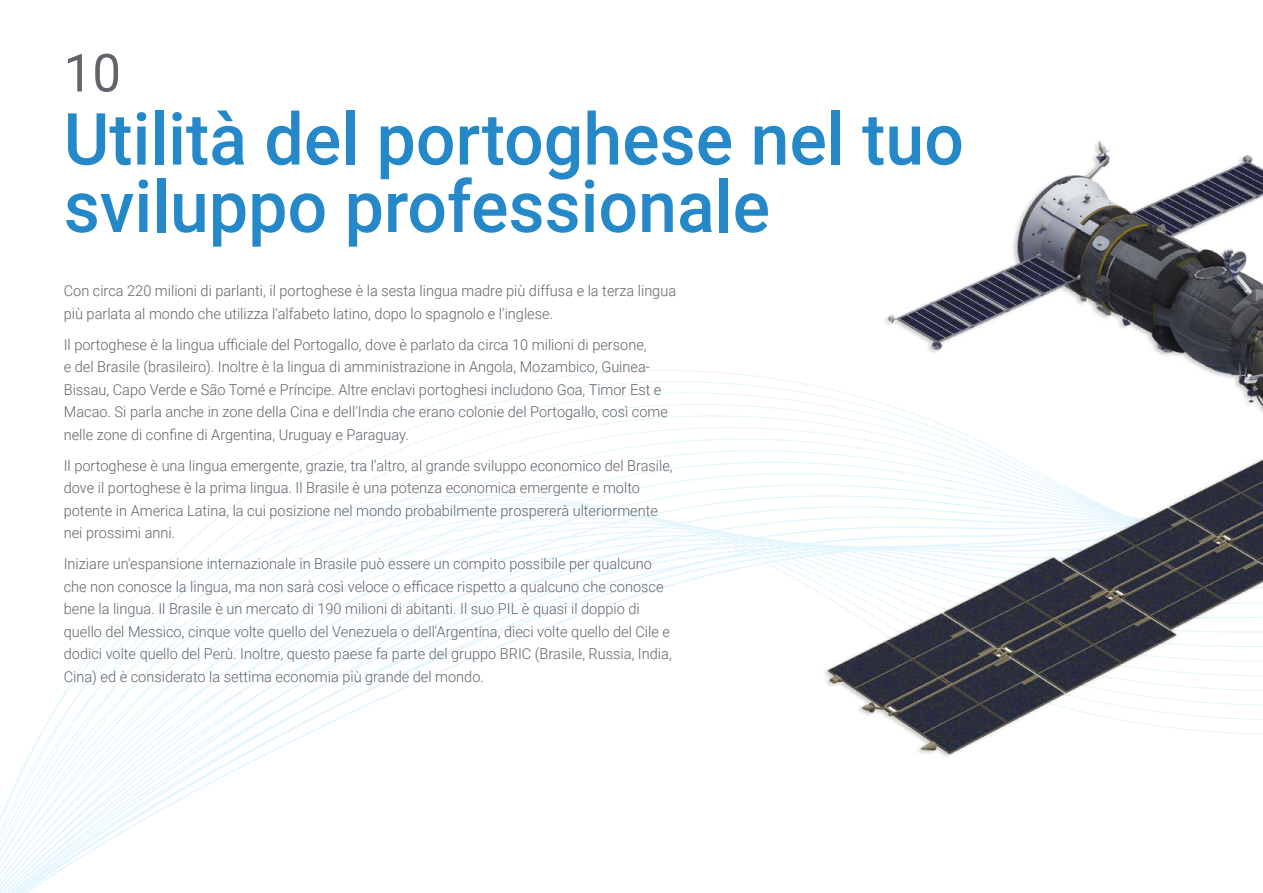
<style>
.page{position:relative;width:1263px;height:893px;background:#fff}
.page>*{position:absolute;margin:0;border:0;box-sizing:border-box;transform-origin:0 0}
.t1{font:500 72px/67.5px "Roboto";color:#2488c9}
.t2{font:52.5px "Roboto";color:#61646a}
.t3{font:300 15px/22.5px "Roboto";color:#61646a}
</style>
<div class="page">
<svg style="left:0;top:370px;width:809px;height:523px"></svg>
<img style="left:809px;top:141px;width:454px;height:616px">
<h2 class="t2" style="left:64px;top:36px;width:59px">10</h2>
<h1 class="t1" style="left:64px;top:103px;width:902px">Utilità del portoghese nel tuo sviluppo professionale</h1>
<p class="t3" style="left:64px;top:279px;width:614px">Con circa 220 milioni di parlanti, il portoghese è la sesta lingua madre più diffusa e la terza lingua più parlata al mondo che utilizza l'alfabeto latino, dopo lo spagnolo e l'inglese.</p>
<p class="t3" style="left:64px;top:333px;width:606px">Il portoghese è la lingua ufficiale del Portogallo, dove è parlato da circa 10 milioni di persone,<br>e del Brasile (brasileiro). Inoltre è la lingua di amministrazione in Angola, Mozambico, Guinea-Bissau, Capo Verde e São Tomé e Príncipe. Altre enclavi portoghesi includono Goa, Timor Est e Macao. Si parla anche in zone della Cina e dell'India che erano colonie del Portogallo, così come nelle zone di confine di Argentina, Uruguay e Paraguay.</p>
<p class="t3" style="left:64px;top:454px;width:610px">Il portoghese è una lingua emergente, grazie, tra l'altro, al grande sviluppo economico del Brasile, dove il portoghese è la prima lingua. Il Brasile è una potenza economica emergente e molto potente in America Latina, la cui posizione nel mondo probabilmente prospererà ulteriormente nei prossimi anni.</p>
<p class="t3" style="left:64px;top:552px;width:609px">Iniziare un'espansione internazionale in Brasile può essere un compito possibile per qualcuno che non conosce la lingua, ma non sarà così veloce o efficace rispetto a qualcuno che conosce bene la lingua. Il Brasile è un mercato di 190 milioni di abitanti. Il suo PIL è quasi il doppio di quello del Messico, cinque volte quello del Venezuela o dell'Argentina, dieci volte quello del Cile e dodici volte quello del Perù. Inoltre, questo paese fa parte del gruppo BRIC (Brasile, Russia, India, Cina) ed è considerato la settima economia più grande del mondo.</p>
</div>
